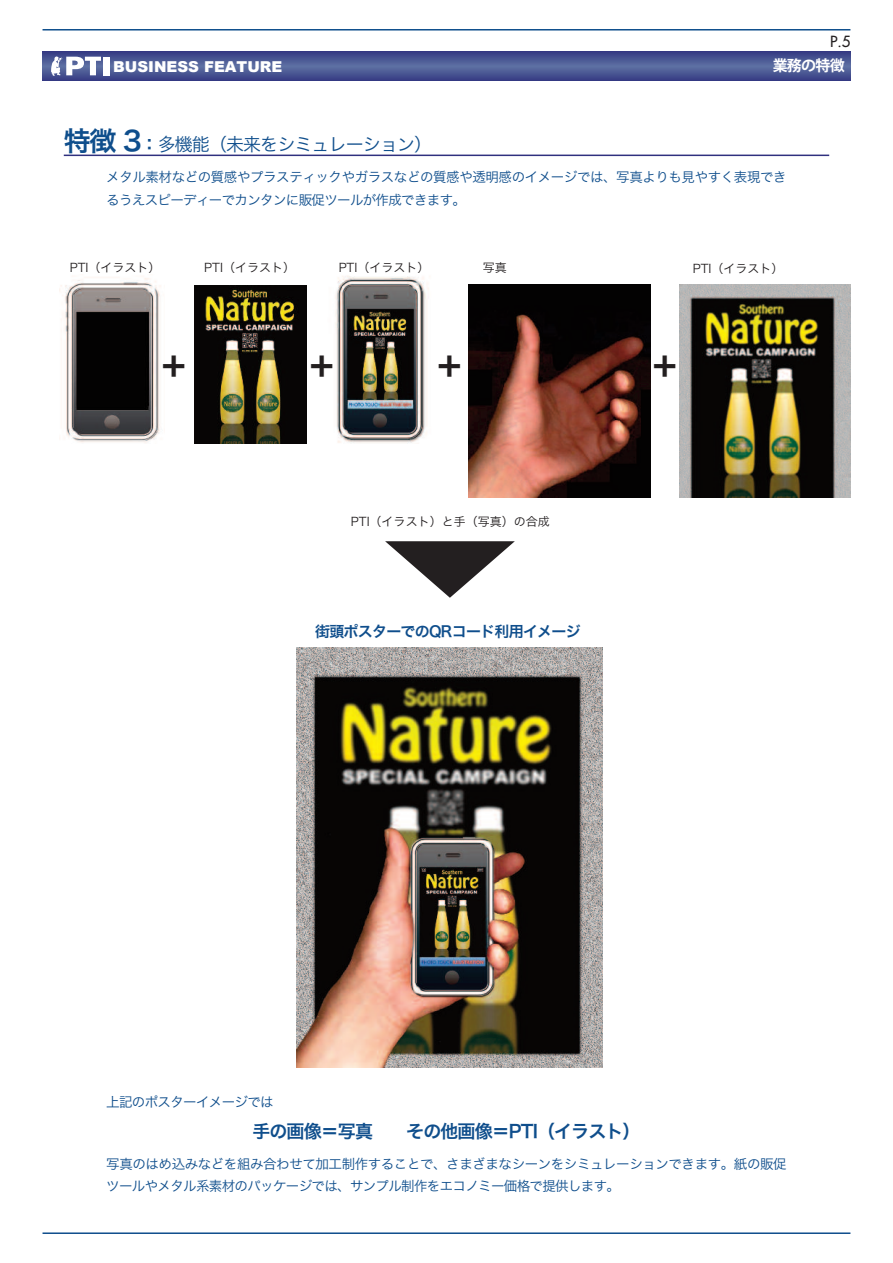
<style>
.page{position:relative;width:893px;height:1263px;background:#fff}
.page>*{position:absolute;margin:0;border:0;box-sizing:border-box;transform-origin:0 0}
.t1{font:72px "Hira Kaku Pro N W6";color:#231f20;scale:2 1}
.t2{font:36px "Hira Kaku Pro N W6";color:#231f20}
.t3{font:18px "Hira Kaku Pro N W6";letter-spacing:-.05em;color:#0f4e8c}
.t4{font:18px "Hira Kaku Pro N W3";letter-spacing:-.05em;color:#0f4e8c}
.t5{font:15px "Hira Kaku Pro N W6";letter-spacing:-.05em;color:#0f4e8c}
.t6{font:900 15px "Arial";color:#fff}
.t7{font:700 15px "Koz Go Pro";letter-spacing:-.05em;color:#fff}
.t8{font:15px "Futura";color:#231f20}
.t9{font:13.5px/22.5px "Hira Kaku Pro N W3";letter-spacing:-.03em;color:#0f4e8c}
.t10{font:13.5px "Hira Kaku Pro N W3";letter-spacing:-.05em;color:#0f4e8c}
.t11{font:12px "Hira Kaku Pro N W3";color:#231f20}
.s1{font-family:"Hira Kaku Pro N W6";font-size:27px}
.s2{font-family:"Hira Kaku Pro N W6"}
</style>
<div class="page">
<hr style="left:43px;top:29px;width:807px;height:2px;background:#0f4e8c">
<hr style="left:43px;top:1232px;width:807px;height:2px;background:#0f4e8c">
<img style="left:297px;top:648px;width:306px;height:420px">
<img style="left:61px;top:278px;width:100px;height:165px">
<img style="left:194px;top:285px;width:112px;height:159px">
<img style="left:335px;top:275px;width:94px;height:169px">
<img style="left:468px;top:284px;width:182px;height:214px">
<img style="left:680px;top:284px;width:170px;height:214px">
<hr style="left:64px;top:155px;width:765px;height:1px;background:#30317f">
<svg style="left:43px;top:51px;width:807px;height:30px;background:#485491"></svg>
<div style="left:103px;top:57px;width:6px;height:18px;background:#fff"></div>
<svg style="left:51px;top:57px;width:50px;height:19px"></svg>
<p class="t8" style="left:830px;top:34px;width:22px">P.5</p>
<p class="t6" style="left:113px;top:55px;width:171px">BUSINESS FEATURE</p>
<p class="t7" style="left:773px;top:56px;width:74px">業務の特徴</p>
<h3 class="t4" style="left:64px;top:129px;width:370px"><span class="s1">特徴 3</span><span class="s2">：</span>多機能（未来をシミュレーション）</h3>
<p class="t9" style="left:106px;top:165px;width:682px">メタル素材などの質感やプラスティックやガラスなどの質感や透明感のイメージでは、写真よりも見やすく表現できるうえスピーディーでカンタンに販促ツールが作成できます。</p>
<p class="t11" style="left:70px;top:257px;width:92px">PTI（イラスト）</p>
<p class="t11" style="left:204px;top:257px;width:92px">PTI（イラスト）</p>
<p class="t11" style="left:339px;top:257px;width:92px">PTI（イラスト）</p>
<p class="t11" style="left:483px;top:257px;width:25px">写真</p>
<p class="t11" style="left:693px;top:258px;width:92px">PTI（イラスト）</p>
<h2 class="t2" style="left:161px;top:330px;width:26px">+</h2>
<h2 class="t2" style="left:309px;top:330px;width:26px">+</h2>
<h2 class="t2" style="left:437px;top:330px;width:26px">+</h2>
<h2 class="t2" style="left:653px;top:330px;width:26px">+</h2>
<p class="t11" style="left:351px;top:510px;width:200px">PTI（イラスト）と手（写真）の合成</p>
<h1 class="t1" style="left:378px;top:501px;width:73px">▼</h1>
<p class="t5" style="left:315px;top:617px;width:267px">街頭ポスターでのQRコード利用イメージ</p>
<p class="t10" style="left:106px;top:1090px;width:169px">上記のポスターイメージでは</p>
<h3 class="t3" style="left:252px;top:1115px;width:122px">手の画像＝写真</h3>
<h3 class="t3" style="left:406px;top:1115px;width:236px">その他画像＝PTI（イラスト）</h3>
<p class="t9" style="left:106px;top:1151px;width:682px">写真のはめ込みなどを組み合わせて加工制作することで、さまざまなシーンをシミュレーションできます。紙の販促ツールやメタル系素材のパッケージでは、サンプル制作をエコノミー価格で提供します。</p>
</div>
